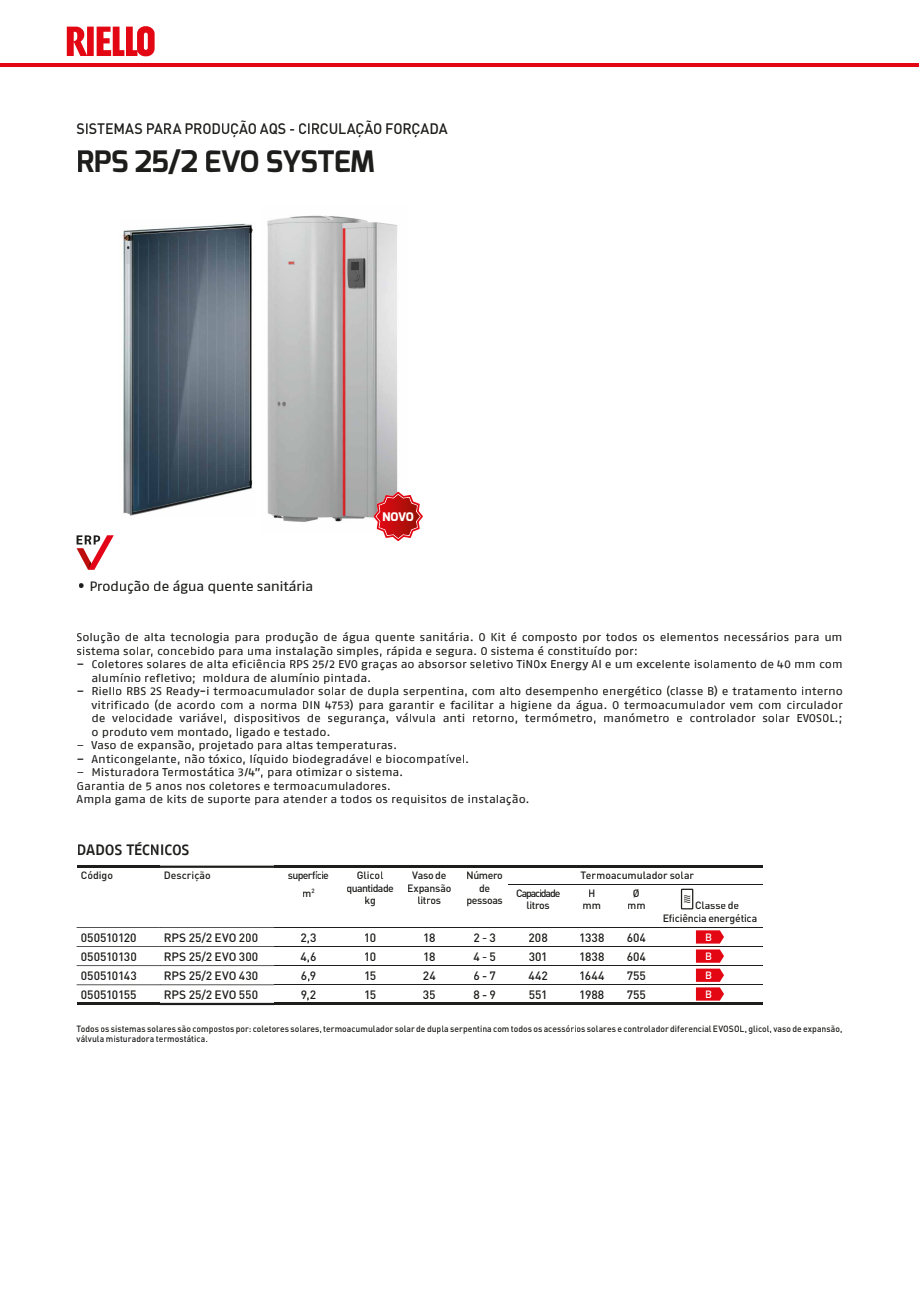
<style>
.page{position:relative;width:919px;height:1289px;background:#fff}
.page>*{position:absolute;margin:0;border:0;box-sizing:border-box;transform-origin:0 0}
.t1{font:700 29.55px "Exo";letter-spacing:-.025em;color:#1d1d1b}
.t2{font:500 15px "DIN Pro";letter-spacing:-.01em;color:#1d1d1b;scale:.95 1}
.t3{font:500 15px "Fago Ex Lf";letter-spacing:-.015em;color:#1d1d1b}
.t4{font:13.5px "Fago Ex Lf";letter-spacing:-.045em;color:#1d1d1b}
.t5{font:500 12px "DIN Pro";color:#1d1d1b}
.t6{font:800 11.85px "Exo";color:#fff}
.t7{font:11.25px/13.5px "Fago Ex Lf";letter-spacing:-.01em;color:#1d1d1b}
.t8{font:500 10.5px/12.6px "DIN Pro";letter-spacing:-.02em;color:#1d1d1b;text-align:center}
.t9{font:500 10.5px "DIN Pro";color:#1d1d1b}
.t10{font:500 10.5px/12.6px "DIN Pro";letter-spacing:-.05em;color:#1d1d1b;text-align:center}
.t11{font:500 10.5px/12.6px "DIN Pro";letter-spacing:-.105em;color:#1d1d1b;text-align:center}
.t12{font:500 10.5px "DIN Pro";letter-spacing:-.065em;color:#1d1d1b}
.t13{font:500 10.5px "DIN Pro";color:#fff}
.t14{font:500 9px/10.8px "DIN Pro";color:#1d1d1b;scale:.95 1}
.s1{font-size:22.5px}
</style>
<div class="page">
<svg style="left:67px;top:26px;width:88px;height:30px"></svg>
<hr style="left:0;top:64px;width:918px;height:3px;background:#e30613">
<img style="left:267px;top:215px;width:131px;height:307px">
<img style="left:123px;top:223px;width:130px;height:293px">
<svg style="left:77px;top:1002px;width:320px;height:3px"></svg>
<hr style="left:397px;top:1002px;width:60px;height:3px;background:#1d1d1b">
<hr style="left:457px;top:1002px;width:51px;height:3px;background:#1d1d1b">
<hr style="left:508px;top:1002px;width:56px;height:3px;background:#1d1d1b">
<hr style="left:564px;top:1002px;width:51px;height:3px;background:#1d1d1b">
<hr style="left:615px;top:1002px;width:38px;height:3px;background:#1d1d1b">
<svg style="left:77px;top:865px;width:320px;height:2px"></svg>
<hr style="left:397px;top:865px;width:60px;height:2px;background:#1d1d1b">
<hr style="left:457px;top:865px;width:51px;height:2px;background:#1d1d1b">
<svg style="left:77px;top:927px;width:82px;height:1px"></svg>
<hr style="left:159px;top:927px;width:115px;height:1px;background:#1d1d1b">
<hr style="left:274px;top:927px;width:64px;height:1px;background:#1d1d1b">
<hr style="left:338px;top:927px;width:59px;height:1px;background:#1d1d1b">
<hr style="left:397px;top:927px;width:60px;height:1px;background:#1d1d1b">
<hr style="left:457px;top:927px;width:51px;height:1px;background:#1d1d1b">
<hr style="left:508px;top:927px;width:56px;height:1px;background:#1d1d1b">
<hr style="left:564px;top:927px;width:51px;height:1px;background:#1d1d1b">
<hr style="left:615px;top:927px;width:38px;height:1px;background:#1d1d1b">
<hr style="left:508px;top:865px;width:56px;height:2px;background:#1d1d1b">
<hr style="left:564px;top:865px;width:51px;height:2px;background:#1d1d1b">
<hr style="left:615px;top:865px;width:38px;height:2px;background:#1d1d1b">
<hr style="left:653px;top:865px;width:109px;height:2px;background:#1d1d1b">
<svg style="left:77px;top:946px;width:82px;height:1px"></svg>
<hr style="left:159px;top:946px;width:115px;height:1px;background:#1d1d1b">
<hr style="left:274px;top:946px;width:64px;height:1px;background:#1d1d1b">
<hr style="left:338px;top:946px;width:59px;height:1px;background:#1d1d1b">
<hr style="left:397px;top:946px;width:60px;height:1px;background:#1d1d1b">
<hr style="left:457px;top:946px;width:51px;height:1px;background:#1d1d1b">
<hr style="left:508px;top:946px;width:56px;height:1px;background:#1d1d1b">
<hr style="left:564px;top:946px;width:51px;height:1px;background:#1d1d1b">
<hr style="left:615px;top:946px;width:38px;height:1px;background:#1d1d1b">
<svg style="left:77px;top:965px;width:82px;height:1px"></svg>
<hr style="left:159px;top:965px;width:115px;height:1px;background:#1d1d1b">
<hr style="left:274px;top:965px;width:64px;height:1px;background:#1d1d1b">
<hr style="left:338px;top:965px;width:59px;height:1px;background:#1d1d1b">
<hr style="left:397px;top:965px;width:60px;height:1px;background:#1d1d1b">
<hr style="left:457px;top:965px;width:51px;height:1px;background:#1d1d1b">
<hr style="left:508px;top:965px;width:56px;height:1px;background:#1d1d1b">
<hr style="left:564px;top:965px;width:51px;height:1px;background:#1d1d1b">
<hr style="left:615px;top:965px;width:38px;height:1px;background:#1d1d1b">
<svg style="left:77px;top:984px;width:82px;height:1px"></svg>
<hr style="left:159px;top:984px;width:115px;height:1px;background:#1d1d1b">
<hr style="left:274px;top:984px;width:64px;height:1px;background:#1d1d1b">
<hr style="left:338px;top:984px;width:59px;height:1px;background:#1d1d1b">
<hr style="left:397px;top:984px;width:60px;height:1px;background:#1d1d1b">
<hr style="left:457px;top:984px;width:51px;height:1px;background:#1d1d1b">
<hr style="left:508px;top:984px;width:56px;height:1px;background:#1d1d1b">
<hr style="left:564px;top:984px;width:51px;height:1px;background:#1d1d1b">
<hr style="left:615px;top:984px;width:38px;height:1px;background:#1d1d1b">
<hr style="left:508px;top:884px;width:56px;height:1px;background:#1d1d1b">
<hr style="left:564px;top:884px;width:51px;height:1px;background:#1d1d1b">
<hr style="left:615px;top:884px;width:38px;height:1px;background:#1d1d1b">
<hr style="left:653px;top:884px;width:109px;height:1px;background:#1d1d1b">
<hr style="left:653px;top:927px;width:109px;height:1px;background:#1d1d1b">
<hr style="left:653px;top:946px;width:109px;height:1px;background:#1d1d1b">
<hr style="left:653px;top:965px;width:109px;height:1px;background:#1d1d1b">
<hr style="left:653px;top:984px;width:109px;height:1px;background:#1d1d1b">
<hr style="left:653px;top:1002px;width:109px;height:3px;background:#1d1d1b">
<svg style="left:680px;top:888px;width:13px;height:21px"></svg>
<svg style="left:696px;top:930px;width:28px;height:13px"></svg>
<svg style="left:696px;top:949px;width:28px;height:13px"></svg>
<svg style="left:696px;top:968px;width:28px;height:13px"></svg>
<svg style="left:696px;top:987px;width:28px;height:13px"></svg>
<svg style="left:373px;top:491px;width:50px;height:50px"></svg>
<svg style="left:77px;top:535px;width:37px;height:34px"></svg>
<h2 class="t2" style="left:77px;top:118px;width:392px">SISTEMAS PARA PRODUÇÃO AQS - CIRCULAÇÃO FORÇADA</h2>
<h1 class="t1" style="left:77px;top:143px;width:300px">RPS 25/2 EVO SYSTEM</h1>
<p class="t4" style="left:77px;top:578px;width:238px"><span class="s1">•</span> Produção de água quente sanitária</p>
<p class="t6" style="left:382px;top:509px;width:33px">NOVO</p>
<p class="t7" style="left:77px;top:630px;width:767px">Solução de alta tecnologia para produção de água quente sanitária. O Kit é composto por todos os elementos necessários para um sistema solar, concebido para uma instalação simples, rápida e segura. O sistema é constituído por:</p>
<p class="t7" style="left:91px;top:657px;width:752px;text-indent:-15px">– Coletores solares de alta eficiência RPS 25/2 EVO graças ao absorsor seletivo TiNOx Energy Al e um excelente isolamento de 40 mm com alumínio refletivo; moldura de alumínio pintada.</p>
<p class="t7" style="left:91px;top:684px;width:752px;text-align:justify;text-indent:-15px">– Riello RBS 2S Ready-i termoacumulador solar de dupla serpentina, com alto desempenho energético (classe B) e tratamento interno vitrificado (de acordo com a norma DIN 4753) para garantir e facilitar a higiene da água. O termoacumulador vem com circulador de velocidade variável, dispositivos de segurança, válvula anti retorno, termómetro, manómetro e controlador solar EVOSOL.; o produto vem montado, ligado e testado.</p>
<p class="t7" style="left:77px;top:738px;width:322px">– Vaso de expansão, projetado para altas temperaturas.</p>
<p class="t7" style="left:77px;top:751px;width:394px">– Anticongelante, não tóxico, líquido biodegradável e biocompatível.</p>
<p class="t7" style="left:77px;top:765px;width:454px">– Misturadora Termostática 3/4”, para otimizar o sistema.<br>Garantia de 5 anos nos coletores e termoacumuladores.<br>Ampla gama de kits de suporte para atender a todos os requisitos de instalação.</p>
<h2 class="t3" style="left:77px;top:841px;width:114px">DADOS TÉCNICOS</h2>
<p class="t8" style="left:81px;top:868px;width:34px">Código</p>
<p class="t9" style="left:164px;top:868px;width:48px">Descrição</p>
<p class="t12" style="left:288px;top:868px;width:42px">superfície</p>
<p class="t10" style="left:346px;top:868px;width:49px">Glicol quantidade kg</p>
<p class="t8" style="left:407px;top:868px;width:45px">Vaso de<br>Expansão litros</p>
<p class="t8" style="left:466px;top:868px;width:38px">Número de pessoas</p>
<p class="t9" style="left:580px;top:868px;width:115px">Termoacumulador solar</p>
<p class="t8" style="left:302px;top:886px;width:14px">m<sup>2</sup></p>
<p class="t11" style="left:516px;top:886px;width:46px">Capacidade litros</p>
<p class="t8" style="left:582px;top:886px;width:20px">H mm</p>
<p class="t8" style="left:627px;top:886px;width:20px">Ø mm</p>
<p class="t8" style="left:662px;top:898px;width:96px;text-align:left;text-indent:32px">Classe de<br>Eficiência energética</p>
<p class="t5" style="left:81px;top:929px;width:57px">050510120</p>
<p class="t5" style="left:164px;top:929px;width:96px">RPS 25/2 EVO 200</p>
<p class="t5" style="left:300px;top:929px;width:18px">2,3</p>
<p class="t5" style="left:364px;top:929px;width:14px">10</p>
<p class="t5" style="left:423px;top:929px;width:14px">18</p>
<p class="t5" style="left:473px;top:929px;width:24px">2-3</p>
<p class="t5" style="left:528px;top:929px;width:21px">208</p>
<p class="t5" style="left:579px;top:929px;width:27px">1338</p>
<p class="t5" style="left:626px;top:929px;width:21px">604</p>
<p class="t13" style="left:705px;top:930px;width:8px">B</p>
<p class="t5" style="left:81px;top:948px;width:57px">050510130</p>
<p class="t5" style="left:164px;top:948px;width:96px">RPS 25/2 EVO 300</p>
<p class="t5" style="left:300px;top:948px;width:18px">4,6</p>
<p class="t5" style="left:364px;top:948px;width:14px">10</p>
<p class="t5" style="left:423px;top:948px;width:14px">18</p>
<p class="t5" style="left:473px;top:948px;width:24px">4-5</p>
<p class="t5" style="left:528px;top:948px;width:20px">301</p>
<p class="t5" style="left:579px;top:948px;width:27px">1838</p>
<p class="t5" style="left:626px;top:948px;width:21px">604</p>
<p class="t13" style="left:705px;top:949px;width:8px">B</p>
<p class="t5" style="left:81px;top:967px;width:58px">050510143</p>
<p class="t5" style="left:164px;top:967px;width:96px">RPS 25/2 EVO 430</p>
<p class="t5" style="left:301px;top:967px;width:17px">6,9</p>
<p class="t5" style="left:364px;top:967px;width:14px">15</p>
<p class="t5" style="left:423px;top:967px;width:14px">24</p>
<p class="t5" style="left:473px;top:967px;width:24px">6-7</p>
<p class="t5" style="left:528px;top:967px;width:21px">442</p>
<p class="t5" style="left:579px;top:967px;width:27px">1644</p>
<p class="t5" style="left:626px;top:967px;width:21px">755</p>
<p class="t13" style="left:705px;top:968px;width:8px">B</p>
<p class="t5" style="left:81px;top:986px;width:57px">050510155</p>
<p class="t5" style="left:164px;top:986px;width:96px">RPS 25/2 EVO 550</p>
<p class="t5" style="left:301px;top:986px;width:17px">9,2</p>
<p class="t5" style="left:364px;top:986px;width:14px">15</p>
<p class="t5" style="left:423px;top:986px;width:14px">35</p>
<p class="t5" style="left:473px;top:986px;width:24px">8-9</p>
<p class="t5" style="left:528px;top:986px;width:20px">551</p>
<p class="t5" style="left:579px;top:986px;width:27px">1988</p>
<p class="t5" style="left:626px;top:986px;width:21px">755</p>
<p class="t13" style="left:705px;top:987px;width:8px">B</p>
<p class="t14" style="left:77px;top:1022px;width:807px">Todos os sistemas solares são compostos por: coletores solares, termoacumulador solar de dupla serpentina com todos os acessórios solares e controlador diferencial EVOSOL, glicol, vaso de expansão, válvula misturadora termostática.</p>
</div>
